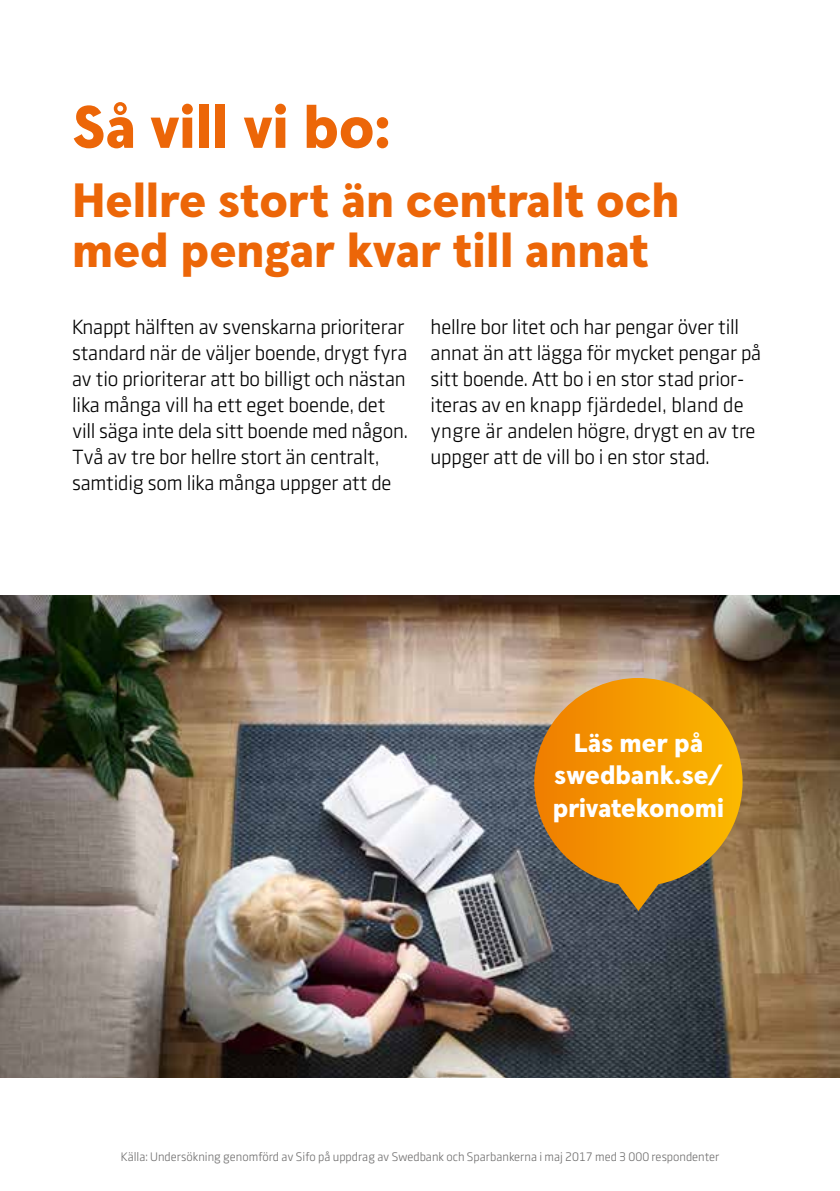
<style>
.page{position:relative;width:840px;height:1191px;background:#fff}
.page>*{position:absolute;margin:0;border:0;box-sizing:border-box;transform-origin:0 0}
.t1{font:900 60px "Swedbank Headline";color:#ec6608}
.t2{font:900 48px/50px "Swedbank Headline";color:#ec6608}
.t3{font:900 26px/32px "Swedbank Headline";letter-spacing:-.005em;color:#fff;text-align:center}
.t4{font:20px/26px "Swedbank Sans";letter-spacing:-.01em;color:#000}
.t5{font:12px "Swedbank Sans";color:#706f6f}
</style>
<div class="page">
<img style="left:0;top:595px;width:839px;height:482px">
<svg style="left:534px;top:678px;width:208px;height:206px;background:#dd9314"></svg>
<h1 class="t1" style="left:72px;top:90px;width:321px">Så vill vi bo:</h1>
<h2 class="t2" style="left:72px;top:177px;width:608px">Hellre stort än centralt och med pengar kvar till annat</h2>
<p class="t4" style="left:72px;top:313px;width:337px">Knappt hälften av svenskarna prioriterar standard när de väljer boende, drygt fyra av tio prioriterar att bo billigt och nästan lika många vill ha ett eget boende, det vill säga inte dela sitt boende med någon.<br>Två av tre bor hellre stort än centralt, samtidig som lika många uppger att de</p>
<p class="t4" style="left:430px;top:313px;width:332px">hellre bor litet och har pengar över till annat än att lägga för mycket pengar på sitt boende. Att bo i en stor stad prior&shy;iteras av en knapp fjärdedel, bland de yngre är andelen högre, drygt en av tre uppger att de vill bo i en stor stad.</p>
<h3 class="t3" style="left:552px;top:728px;width:172px">Läs mer på swedbank.se/ privatekonomi</h3>
<p class="t5" style="left:121px;top:1149px;width:600px">Källa: Undersökning genomförd av Sifo på uppdrag av Swedbank och Sparbankerna i maj 2017 med 3 000 respondenter</p>
</div>
